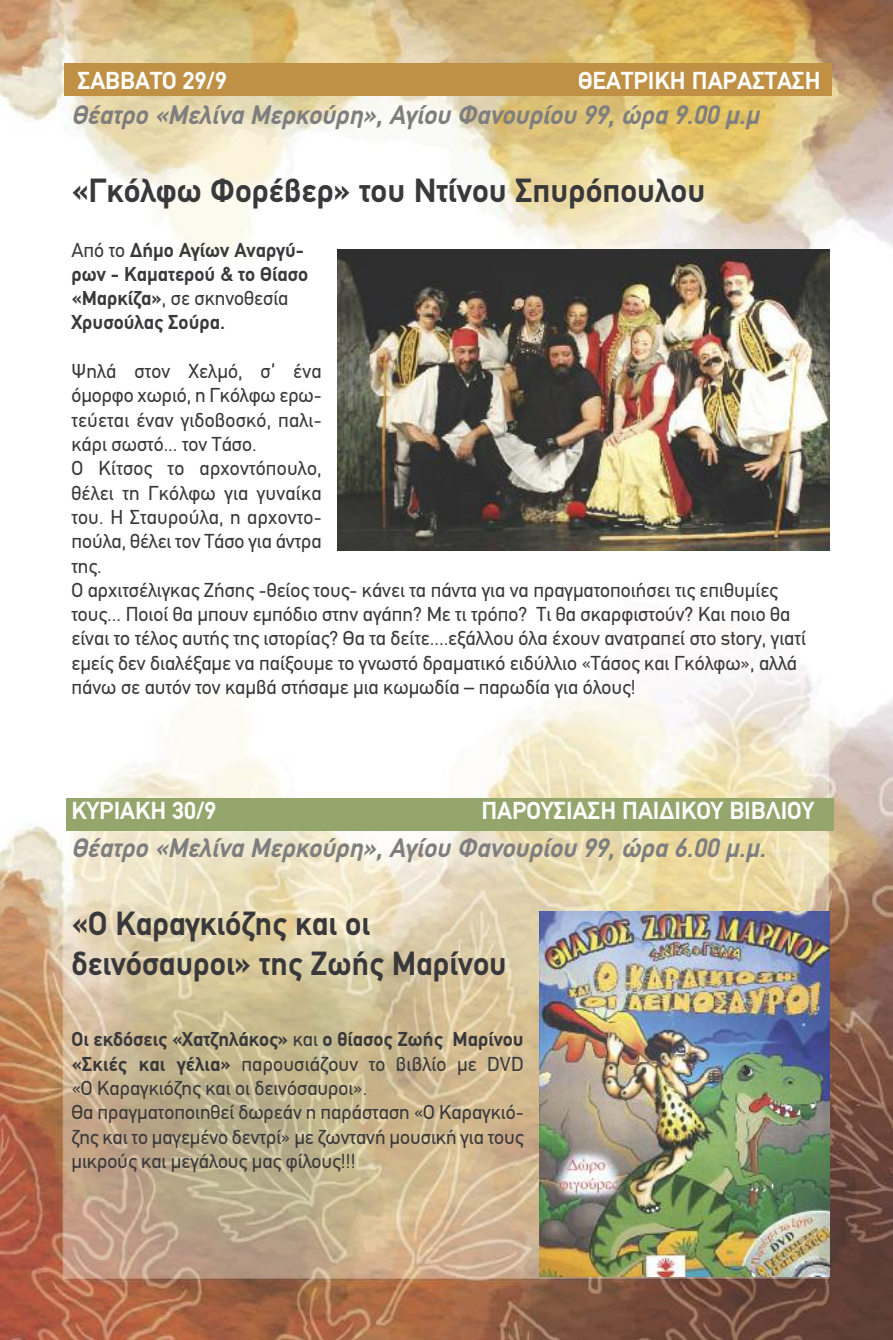
<style>
.page{position:relative;width:893px;height:1340px;background:#fff}
.page>*{position:absolute;margin:0;border:0;box-sizing:border-box;transform-origin:0 0}
.t1{font:700 33.75px/40.5px "PF Din Text";color:#39383a}
.t2{font:italic 700 27px "PF Din Text";color:#7e7e7f}
.t3{font:700 24.75px "PF Din Text";color:#fff}
.t4{font:20.25px/24.3px "PF Din Text";color:#39383a}
.t5{font:700 20.25px/24.3px "PF Din Text";color:#39383a}
.s1{font-weight:400}
.s2{font-weight:700}
</style>
<div class="page">
<img style="left:0;top:0;width:893px;height:1339px">
<div style="left:67px;top:798px;width:767px;height:32px;background:#94a66c"></div>
<div style="left:64px;top:63px;width:768px;height:32px;background:#c09145"></div>
<img style="left:337px;top:250px;width:492px;height:300px">
<img style="left:539px;top:911px;width:290px;height:365px">
<p class="t3" style="left:78px;top:66px;width:151px">ΣΑΒΒΑΤΟ 29/9</p>
<p class="t3" style="left:578px;top:66px;width:244px">ΘΕΑΤΡΙΚΗ ΠΑΡΑΣΤΑΣΗ</p>
<h2 class="t2" style="left:71px;top:99px;width:689px">Θέατρο «Μελίνα Μερκούρη», Αγίου Φανουρίου 99, ώρα 9.00 μ.μ</h2>
<h1 class="t1" style="left:71px;top:170px;width:635px">«Γκόλφω Φορέβερ» του Ντίνου Σπυρόπουλου</h1>
<p class="t5" style="left:71px;top:237px;width:238px"><span class="s1">Από το</span> Δήμο Αγίων Αναργύ&shy;ρων - Καματερού &amp; το Θίασο «Μαρκίζα»<span class="s1">, σε σκηνοθεσία<br></span>Χρυσούλας Σούρα.</p>
<p class="t4" style="left:71px;top:359px;width:736px">Ψηλά στον Χελμό, σ’ ένα<br>όμορφο χωριό, η Γκόλφω ερω-<br>τεύεται έναν γιδοβοσκό, παλι-<br>κάρι σωστό... τον Τάσο.<br>Ο Κίτσος το αρχοντόπουλο,<br>θέλει τη Γκόλφω για γυναίκα<br>του. Η Σταυρούλα, η αρχοντο-<br>πούλα, θέλει τον Τάσο για άντρα<br>της.<br>Ο αρχιτσέλιγκας Ζήσης -θείος τους- κάνει τα πάντα για να πραγματοποιήσει τις επιθυμίες τους... Ποιοί θα μπουν εμπόδιο στην αγάπη? Με τι τρόπο? Τι θα σκαρφιστούν? Και ποιο θα είναι το τέλος αυτής της ιστορίας? Θα τα δείτε....εξάλλου όλα έχουν ανατραπεί στο story, γιατί εμείς δεν διαλέξαμε να παίξουμε το γνωστό δραματικό ειδύλλιο «Τάσος και Γκόλφω», αλλά πάνω σε αυτόν τον καμβά στήσαμε μια κωμωδία – παρωδία για όλους!</p>
<p class="t3" style="left:71px;top:796px;width:146px">ΚΥΡΙΑΚΗ 30/9</p>
<p class="t3" style="left:481px;top:796px;width:334px">ΠΑΡΟΥΣΙΑΣΗ ΠΑΙΔΙΚΟΥ ΒΙΒΛΙΟΥ</p>
<h2 class="t2" style="left:71px;top:831px;width:696px">Θέατρο «Μελίνα Μερκούρη», Αγίου Φανουρίου 99, ώρα 6.00 μ.μ.</h2>
<h1 class="t1" style="left:71px;top:903px;width:437px">«Ο Καραγκιόζης και οι δεινόσαυροι» της Ζωής Μαρίνου</h1>
<p class="t4" style="left:71px;top:1027px;width:454px"><span class="s2">Οι εκδόσεις «Χατζηλάκος»</span> και <span class="s2">ο θίασος Ζωής Μαρίνου «Σκιές και γέλια»</span> παρουσιάζουν το βιβλίο με DVD «Ο Καραγκιόζης και οι δεινόσαυροι».<br>Θα πραγματοποιηθεί δωρεάν η παράσταση «Ο Καραγκιό&shy;ζης και το μαγεμένο δεντρί» με ζωντανή μουσική για τους μικρούς και μεγάλους μας φίλους!!!</p>
</div>
